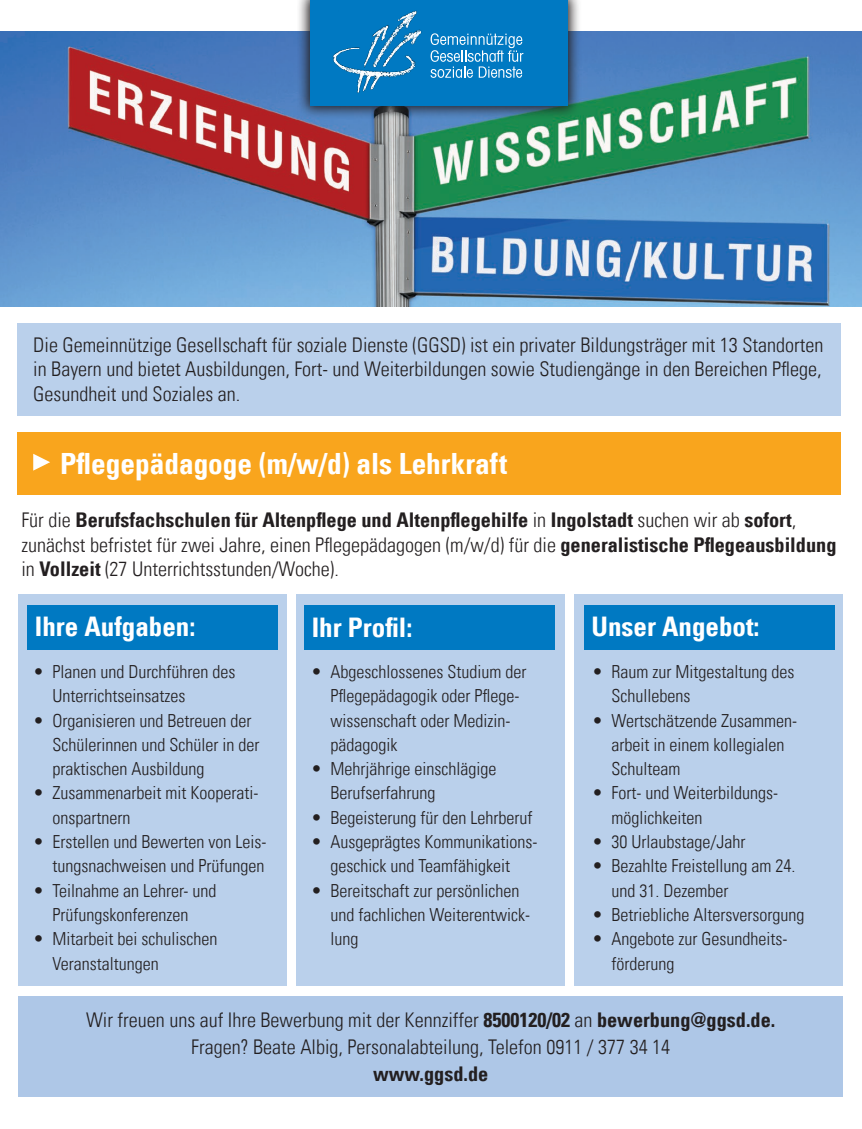
<style>
.page{position:relative;width:862px;height:1129px;background:#fff}
.page>*{position:absolute;margin:0;border:0;box-sizing:border-box;transform-origin:0 0}
.t1{font:29.25px "Univers Com 67 Bold Cond";color:#fff}
.t2{font:27px "Univers Com 67 Bold Cond";color:#fff}
.t3{font:20.25px/24.3px "Univers Com 47 Light Cond";color:#231f20;text-align:justify}
.t4{font:20.25px "Univers Com 67 Bold Cond";color:#231f20}
.t5{font:18px/24.3px "Univers Com 47 Light Cond";color:#231f20}
.s1{font-family:"Univers Com 67 Bold Cond"}
</style>
<div class="page">
<img style="left:0;top:32px;width:861px;height:274px">
<div style="left:18px;top:324px;width:822px;height:92px;background:#bad0eb"></div>
<div style="left:574px;top:595px;width:268px;height:391px;background:#bad0eb"></div>
<div style="left:583px;top:606px;width:251px;height:44px;background:#0079c2"></div>
<div style="left:18px;top:432px;width:822px;height:63px;background:#f9a51d"></div>
<svg style="left:33px;top:454px;width:17px;height:17px"></svg>
<div style="left:18px;top:996px;width:824px;height:101px;background:#aec7e7"></div>
<div style="left:296px;top:595px;width:268px;height:391px;background:#bad0eb"></div>
<div style="left:304px;top:606px;width:250px;height:44px;background:#0079c2"></div>
<div style="left:18px;top:595px;width:268px;height:391px;background:#bad0eb"></div>
<svg style="left:296px;top:0;width:285px;height:119px;background:#4d7592"></svg>
<div style="left:310px;top:0;width:257px;height:105px;background:#0079c2"></div>
<svg style="left:430px;top:33px;width:93px;height:45px"></svg>
<img style="left:332px;top:10px;width:90px;height:83px">
<div style="left:27px;top:606px;width:250px;height:44px;background:#0079c2"></div>
<p class="t3" style="left:33px;top:333px;width:791px">Die Gemeinnützige Gesellschaft für soziale Dienste (GGSD) ist ein privater Bildungsträger mit 13 Standorten in Bayern und bietet Ausbildungen, Fort- und Weiterbildungen sowie Studiengänge in den Bereichen Pflege, Gesundheit und Soziales an.</p>
<p class="t1" style="left:60px;top:445px;width:448px">Pflegepädagoge (m/w/d) als Lehrkraft</p>
<p class="t3" style="left:21px;top:508px;width:816px;text-align:left">Für die <span class="s1">Berufsfachschulen für Altenpflege und Altenpflegehilfe</span> in <span class="s1">Ingolstadt</span> suchen wir ab <span class="s1">sofort</span>, zunächst befristet für zwei Jahre, einen Pflegepädagogen (m/w/d) für die <span class="s1">generalistische Pflegeausbildung </span>in <span class="s1">Vollzeit</span> (27 Unterrichtsstunden/Woche).</p>
<p class="t2" style="left:311px;top:610px;width:102px">Ihr Profil:</p>
<p class="t5" style="left:330px;top:659px;width:197px;text-indent:-19px">• Abgeschlossenes Studium der<br>Pflegepädagogik oder Pflege&shy;wissenschaft oder Medizin&shy;pädagogik</p>
<p class="t5" style="left:330px;top:757px;width:167px;text-indent:-19px">• Mehrjährige einschlägige<br>Berufserfahrung</p>
<p class="t5" style="left:311px;top:805px;width:223px">• Begeisterung für den Lehrberuf</p>
<p class="t5" style="left:311px;top:830px;width:228px;text-align:center">• Ausgeprägtes Kommunikations&shy;geschick und Teamfähigkeit</p>
<p class="t5" style="left:330px;top:878px;width:201px;text-indent:-19px">• Bereitschaft zur persönlichen und fachlichen Weiterentwick&shy;lung</p>
<p class="t2" style="left:35px;top:610px;width:162px">Ihre Aufgaben:</p>
<p class="t2" style="left:591px;top:610px;width:169px">Unser Angebot:</p>
<p class="t5" style="left:52px;top:659px;width:184px;text-indent:-19px">• Planen und Durchführen des<br>Unterrichtseinsatzes</p>
<p class="t5" style="left:52px;top:708px;width:208px;text-indent:-19px">• Organisieren und Betreuen der<br>Schülerinnen und Schüler in der praktischen Ausbildung</p>
<p class="t5" style="left:52px;top:781px;width:207px;text-indent:-19px">• Zusammenarbeit mit Kooperati&shy;onspartnern</p>
<p class="t5" style="left:33px;top:830px;width:235px;text-align:right">• Erstellen und Bewerten von Leis&shy;tungsnachweisen und Prüfungen</p>
<p class="t5" style="left:33px;top:878px;width:185px;text-align:center">• Teilnahme an Lehrer- und<br>Prüfungskonferenzen</p>
<p class="t5" style="left:52px;top:927px;width:166px;text-indent:-19px">• Mitarbeit bei schulischen<br>Veranstaltungen</p>
<p class="t5" style="left:611px;top:659px;width:184px;text-indent:-19px">• Raum zur Mitgestaltung des<br>Schullebens</p>
<p class="t5" style="left:611px;top:708px;width:187px;text-indent:-19px">• Wertschätzende Zusammen&shy;arbeit in einem kollegialen<br>Schulteam</p>
<p class="t5" style="left:611px;top:781px;width:168px;text-indent:-19px">• Fort- und Weiterbildungs&shy;möglichkeiten</p>
<p class="t5" style="left:592px;top:830px;width:155px">• 30 Urlaubstage/Jahr</p>
<p class="t5" style="left:611px;top:854px;width:185px;text-indent:-19px">• Bezahlte Freistellung am 24. und 31. Dezember</p>
<p class="t5" style="left:592px;top:902px;width:214px">• Betriebliche Altersversorgung</p>
<p class="t5" style="left:611px;top:927px;width:177px;text-indent:-19px">• Angebote zur Gesundheits&shy;förderung</p>
<p class="t3" style="left:86px;top:1008px;width:690px">Wir freuen uns auf Ihre Bewerbung mit der Kennziffer <span class="s1">8500120/02</span> an <span class="s1">bewerbung@ggsd.de.</span></p>
<p class="t3" style="left:191px;top:1035px;width:480px">Fragen? Beate Albig, Personalabteilung, Telefon 0911 / 377 34 14</p>
<p class="t4" style="left:373px;top:1061px;width:117px">www.ggsd.de</p>
</div>
